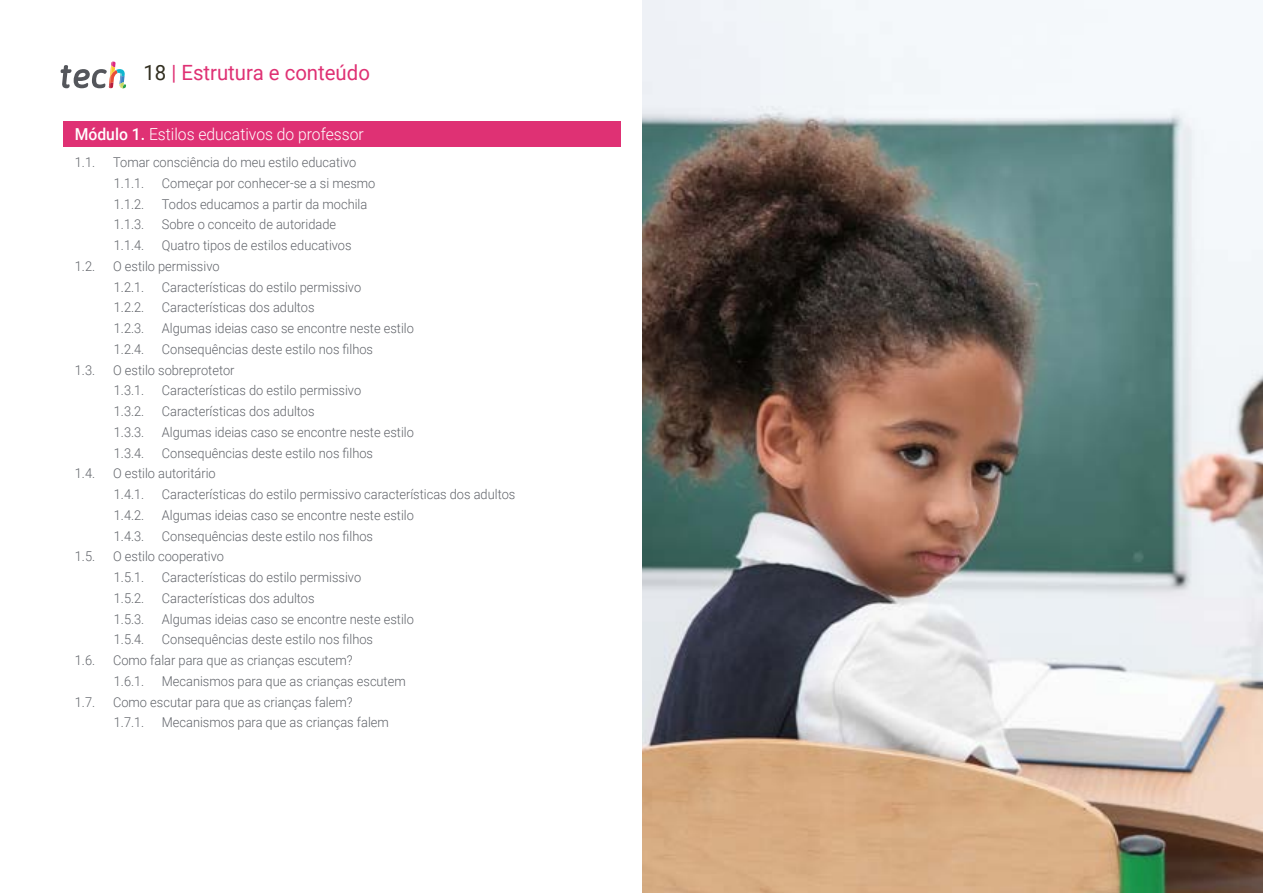
<style>
.page{position:relative;width:1263px;height:893px;background:#fff}
.page>*{position:absolute;margin:0;border:0;box-sizing:border-box;transform-origin:0 0}
.t1{font:21px "Roboto";color:#df3174}
.t2{font:300 16.5px "Roboto";color:#fff;scale:.95 1}
.t3{font:300 13.5px/20.7px "Roboto";color:#61646a;scale:.95 1}
.s1{color:#312e20}
.s2{font-weight:500}
</style>
<div class="page">
<div style="left:64px;top:121px;width:557px;height:25px;background:#df3174"></div>
<img style="left:642px;top:0;width:621px;height:893px">
<svg style="left:61px;top:62px;width:65px;height:27px"></svg>
<h1 class="t1" style="left:144px;top:57px;width:228px"><span class="s1">18</span> | Estrutura e conteúdo</h1>
<p class="t2" style="left:75px;top:123px;width:306px"><span class="s2">Módulo 1.</span> Estilos educativos do professor</p>
<p class="t3" style="left:75px;top:151px;width:23px">1.1.</p>
<p class="t3" style="left:113px;top:151px;width:258px">Tomar consciência do meu estilo educativo<br>1.1.1.</p>
<p class="t3" style="left:162px;top:172px;width:226px">Começar por conhecer-se a si mesmo</p>
<p class="t3" style="left:114px;top:193px;width:34px">1.1.2.</p>
<p class="t3" style="left:162px;top:193px;width:218px">Todos educamos a partir da mochila</p>
<p class="t3" style="left:114px;top:214px;width:34px">1.1.3.</p>
<p class="t3" style="left:162px;top:214px;width:185px">Sobre o conceito de autoridade</p>
<p class="t3" style="left:114px;top:234px;width:34px">1.1.4.</p>
<p class="t3" style="left:162px;top:234px;width:201px">Quatro tipos de estilos educativos</p>
<p class="t3" style="left:75px;top:255px;width:23px">1.2.</p>
<p class="t3" style="left:113px;top:255px;width:114px">O estilo permissivo<br>1.2.1.</p>
<p class="t3" style="left:162px;top:276px;width:211px">Características do estilo permissivo</p>
<p class="t3" style="left:114px;top:297px;width:34px">1.2.2.</p>
<p class="t3" style="left:162px;top:297px;width:162px">Características dos adultos</p>
<p class="t3" style="left:114px;top:317px;width:34px">1.2.3.</p>
<p class="t3" style="left:162px;top:317px;width:267px">Algumas ideias caso se encontre neste estilo</p>
<p class="t3" style="left:114px;top:338px;width:34px">1.2.4.</p>
<p class="t3" style="left:162px;top:338px;width:224px">Consequências deste estilo nos filhos</p>
<p class="t3" style="left:75px;top:359px;width:23px">1.3.</p>
<p class="t3" style="left:113px;top:359px;width:129px">O estilo sobreprotetor<br>1.3.1.</p>
<p class="t3" style="left:162px;top:380px;width:211px">Características do estilo permissivo</p>
<p class="t3" style="left:114px;top:400px;width:34px">1.3.2.</p>
<p class="t3" style="left:162px;top:400px;width:162px">Características dos adultos</p>
<p class="t3" style="left:114px;top:421px;width:34px">1.3.3.</p>
<p class="t3" style="left:162px;top:421px;width:267px">Algumas ideias caso se encontre neste estilo</p>
<p class="t3" style="left:114px;top:442px;width:34px">1.3.4.</p>
<p class="t3" style="left:162px;top:442px;width:224px">Consequências deste estilo nos filhos</p>
<p class="t3" style="left:75px;top:463px;width:23px">1.4.</p>
<p class="t3" style="left:113px;top:463px;width:110px">O estilo autoritário<br>1.4.1.</p>
<p class="t3" style="left:162px;top:483px;width:374px">Características do estilo permissivo características dos adultos</p>
<p class="t3" style="left:114px;top:504px;width:34px">1.4.2.</p>
<p class="t3" style="left:162px;top:504px;width:267px">Algumas ideias caso se encontre neste estilo</p>
<p class="t3" style="left:114px;top:525px;width:34px">1.4.3.</p>
<p class="t3" style="left:162px;top:525px;width:224px">Consequências deste estilo nos filhos</p>
<p class="t3" style="left:75px;top:546px;width:23px">1.5.</p>
<p class="t3" style="left:113px;top:546px;width:118px">O estilo cooperativo<br>1.5.1.</p>
<p class="t3" style="left:162px;top:566px;width:211px">Características do estilo permissivo</p>
<p class="t3" style="left:114px;top:587px;width:34px">1.5.2.</p>
<p class="t3" style="left:162px;top:587px;width:162px">Características dos adultos</p>
<p class="t3" style="left:114px;top:608px;width:34px">1.5.3.</p>
<p class="t3" style="left:162px;top:608px;width:267px">Algumas ideias caso se encontre neste estilo</p>
<p class="t3" style="left:114px;top:629px;width:34px">1.5.4.</p>
<p class="t3" style="left:162px;top:629px;width:224px">Consequências deste estilo nos filhos</p>
<p class="t3" style="left:75px;top:649px;width:23px">1.6.</p>
<p class="t3" style="left:113px;top:649px;width:254px">Como falar para que as crianças escutem?<br>1.6.1.</p>
<p class="t3" style="left:162px;top:670px;width:258px">Mecanismos para que as crianças escutem</p>
<p class="t3" style="left:75px;top:691px;width:23px">1.7.</p>
<p class="t3" style="left:113px;top:691px;width:254px">Como escutar para que as crianças falem?<br>1.7.1.</p>
<p class="t3" style="left:162px;top:712px;width:240px">Mecanismos para que as crianças falem</p>
</div>
